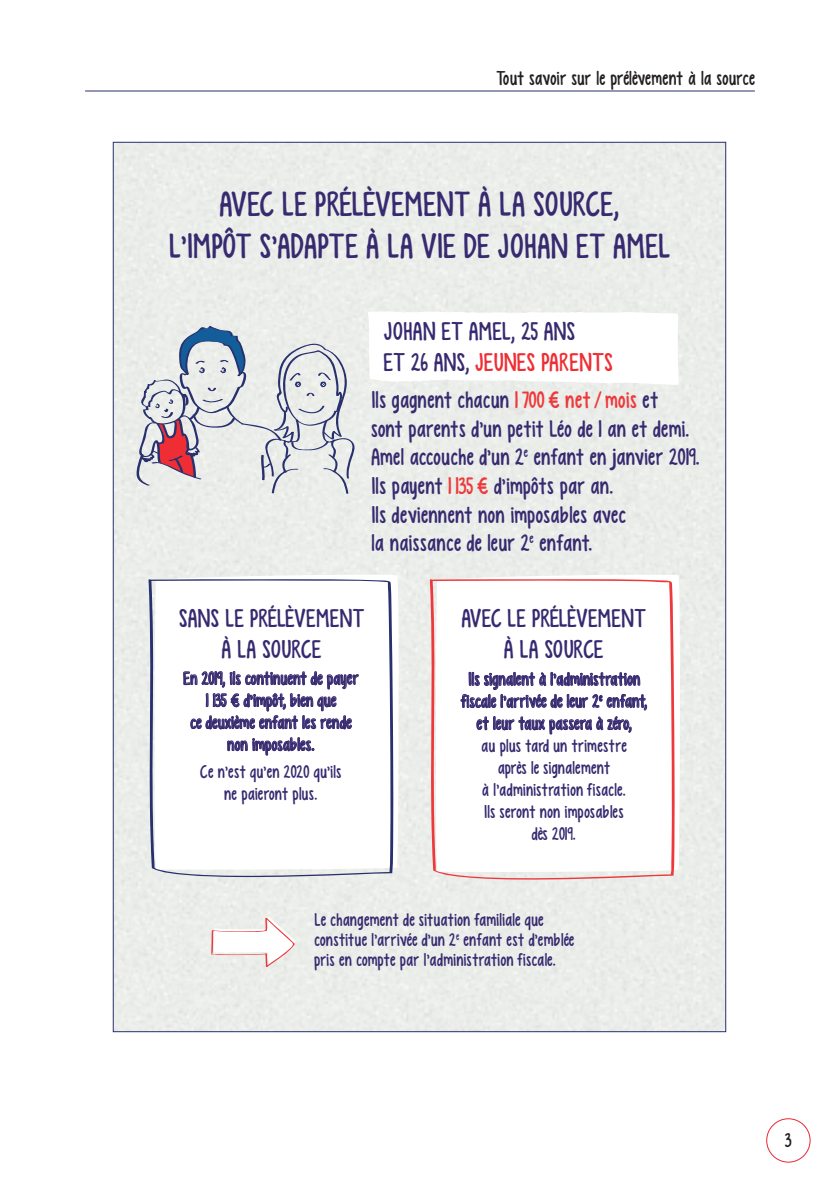
<style>
.page{position:relative;width:840px;height:1191px;background:#fff}
.page>*{position:absolute;margin:0;border:0;box-sizing:border-box;transform-origin:0 0}
.t1{font:34.8px/41.8px "KG Empireof Dirt";letter-spacing:.025em;color:#372a70;text-align:center}
.t2{font:25.8px/30.8px "KG Empireof Dirt";letter-spacing:.03em;color:#372a70;text-align:center}
.t3{font:23.8px/28.6px "KG Empireof Dirt";letter-spacing:.02em;color:#372a70}
.t4{font:20px "KG Empireof Dirt";letter-spacing:.015em;color:#231f20}
.t5{font:18.4px/22px "KG Empireof Dirt";letter-spacing:.015em;color:#372a70;text-align:center}
.s1{color:#ee2e34}
.s2{color:#ee393c}
</style>
<div class="page">
<hr style="left:85px;top:90px;width:669px;height:1px;background:#292e6f">
<div style="left:765px;top:1118px;width:45px;height:44px;border:1px solid #ea2932;border-radius:50%"></div>
<svg style="left:153px;top:573px;width:246px;height:297px"></svg>
<svg style="left:147px;top:579px;width:246px;height:298px"></svg>
<svg style="left:434px;top:573px;width:246px;height:299px"></svg>
<svg style="left:428px;top:579px;width:246px;height:301px"></svg>
<svg style="left:136px;top:326px;width:220px;height:168px;background:#d1d1d6"></svg>
<svg style="left:368px;top:311px;width:310px;height:74px"></svg>
<svg style="left:183px;top:671px;width:175px;height:58px"></svg>
<svg style="left:227px;top:737px;width:87px;height:18px"></svg>
<svg style="left:460px;top:672px;width:186px;height:62px"></svg>
<svg style="left:211px;top:916px;width:85px;height:51px"></svg>
<p class="t4" style="left:496px;top:67px;width:260px">Tout savoir sur le prélèvement à la source</p>
<h1 class="t1" style="left:169px;top:184px;width:502px">AVEC LE PRÉLÈVEMENT À LA SOURCE,<br>L’IMPÔT S’ADAPTE À LA VIE DE JOHAN ET AMEL</h1>
<h2 class="t2" style="left:383px;top:316px;width:230px;text-align:left">JOHAN ET AMEL, 25 ANS<br>ET 26 ANS, <span class="s1">JEUNES PARENTS</span></h2>
<p class="t3" style="left:371px;top:386px;width:330px">Ils gagnent chacun <span class="s2">1 700 € net/mois</span> et<br>sont parents d’un petit Léo de 1 an et demi.<br>Amel accouche d’un 2<sup>e</sup> enfant en janvier 2019.<br>Ils payent <span class="s2">1 135 €</span> d’impôts par an.<br>Ils deviennent non imposables avec<br>la naissance de leur 2<sup>e</sup> enfant.</p>
<h2 class="t2" style="left:179px;top:603px;width:186px">SANS LE PRÉLÈVEMENT<br>À LA SOURCE</h2>
<p class="t5" style="left:183px;top:667px;width:176px">En 2019, ils continuent de payer<br>1 135 € d’impôt, bien que<br>ce deuxième enfant les rende non imposables.</p>
<p class="t5" style="left:200px;top:761px;width:143px">Ce n’est qu’en 2020 qu’ils ne paieront plus.</p>
<h2 class="t2" style="left:461px;top:603px;width:185px">AVEC LE PRÉLÈVEMENT<br>À LA SOURCE</h2>
<p class="t5" style="left:461px;top:668px;width:187px">Ils signalent à l’administration fiscale l’arrivée de leur 2<sup>e</sup> enfant, et leur taux passera à zéro,<br>au plus tard un trimestre<br>après le signalement<br>à l’administration fisacle.<br>Ils seront non imposables<br>dès 2019.</p>
<p class="t5" style="left:314px;top:909px;width:261px;line-height:20.2px;text-align:left">Le changement de situation familiale que constitue l’arrivée d’un 2<sup>e</sup> enfant est d’emblée pris en compte par l’administration fiscale.</p>
<p class="t4" style="left:784px;top:1128px;width:8px">3</p>
</div>
